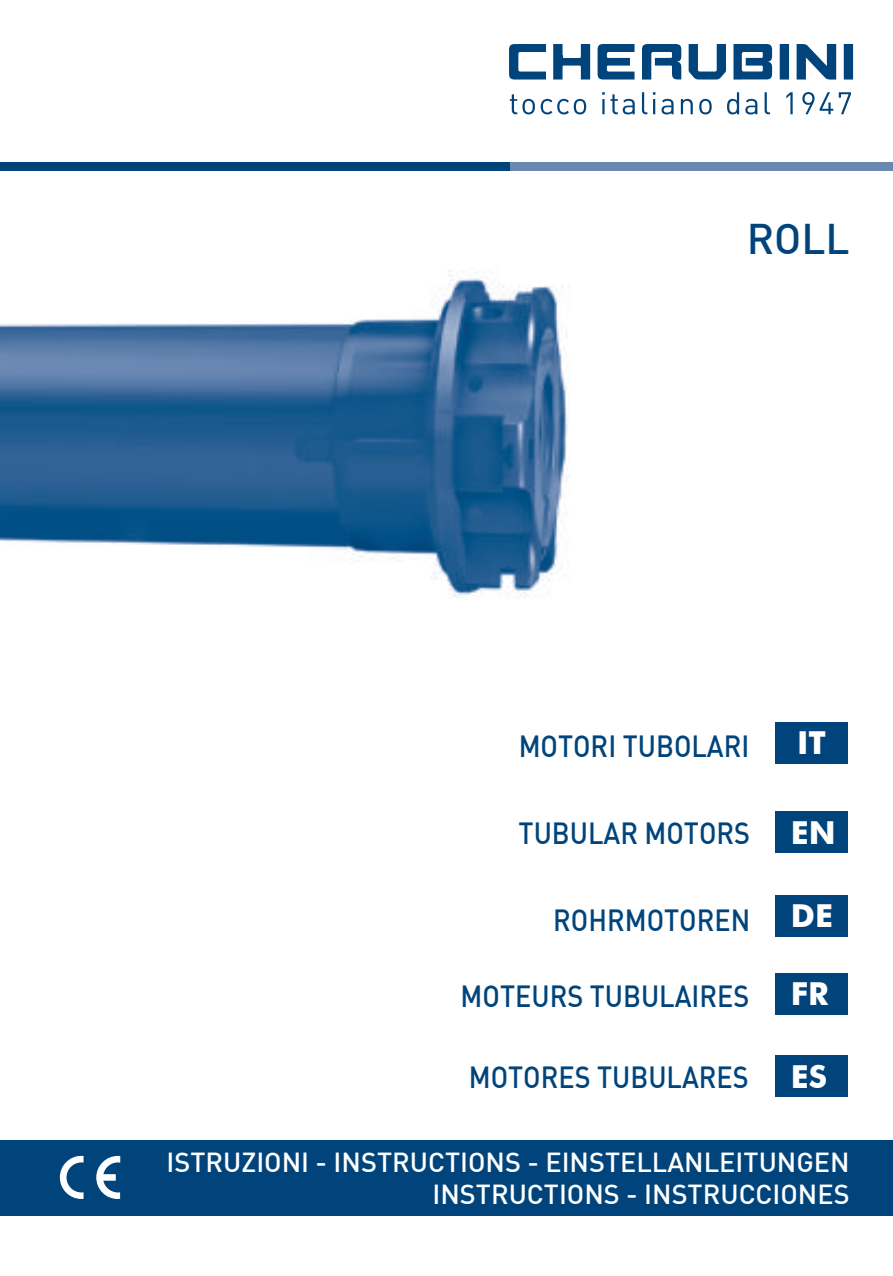
<style>
.page{position:relative;width:893px;height:1276px;background:#fff}
.page>*{position:absolute;margin:0;border:0;box-sizing:border-box;transform-origin:0 0}
.t1{font:500 42px "DIN";color:#00447b}
.t2{font:700 31.5px "Futura BT";color:#fff}
.t3{font:500 30px "DIN";color:#00447b;scale:.9 1}
.t4{font:500 27px/32.4px "DIN";color:#fff;text-align:right}
</style>
<div class="page">
<div style="left:0;top:1140px;width:893px;height:75px;background:#00447b"></div>
<div style="left:390px;top:162px;width:503px;height:9px;background:#6988b2"></div>
<svg style="left:96px;top:1156px;width:24px;height:43px"></svg>
<svg style="left:60px;top:1155px;width:24px;height:44px"></svg>
<svg style="left:510px;top:94px;width:25px;height:20px"></svg>
<svg style="left:541px;top:99px;width:45px;height:15px"></svg>
<svg style="left:602px;top:92px;width:33px;height:22px"></svg>
<svg style="left:642px;top:92px;width:5px;height:22px"></svg>
<svg style="left:653px;top:92px;width:2px;height:22px"></svg>
<svg style="left:661px;top:99px;width:13px;height:15px"></svg>
<svg style="left:681px;top:99px;width:12px;height:15px"></svg>
<svg style="left:699px;top:99px;width:13px;height:15px"></svg>
<svg style="left:727px;top:92px;width:12px;height:22px"></svg>
<svg style="left:745px;top:99px;width:12px;height:15px"></svg>
<svg style="left:765px;top:92px;width:5px;height:22px"></svg>
<svg style="left:786px;top:92px;width:7px;height:22px"></svg>
<svg style="left:802px;top:92px;width:12px;height:22px"></svg>
<svg style="left:820px;top:92px;width:13px;height:22px"></svg>
<svg style="left:839px;top:92px;width:12px;height:22px"></svg>
<div style="left:844px;top:44px;width:9px;height:36px;background:#00447b"></div>
<div style="left:780px;top:44px;width:9px;height:36px;background:#00447b"></div>
<svg style="left:509px;top:44px;width:37px;height:36px"></svg>
<svg style="left:553px;top:44px;width:37px;height:36px"></svg>
<svg style="left:598px;top:44px;width:37px;height:36px"></svg>
<svg style="left:689px;top:44px;width:37px;height:36px"></svg>
<svg style="left:733px;top:44px;width:39px;height:36px"></svg>
<svg style="left:797px;top:44px;width:39px;height:36px"></svg>
<svg style="left:642px;top:44px;width:39px;height:36px"></svg>
<div style="left:0;top:162px;width:510px;height:9px;background:#00447b"></div>
<div style="left:775px;top:811px;width:73px;height:42px;background:#00447b"></div>
<div style="left:775px;top:895px;width:73px;height:41px;background:#00447b"></div>
<div style="left:775px;top:973px;width:73px;height:41px;background:#00447b"></div>
<div style="left:775px;top:1055px;width:73px;height:42px;background:#00447b"></div>
<div style="left:775px;top:722px;width:73px;height:42px;background:#00447b"></div>
<img style="left:0;top:270px;width:569px;height:329px">
<h1 class="t1" style="left:747px;top:215px;width:104px">ROLL</h1>
<p class="t3" style="left:519px;top:729px;width:258px">MOTORI TUBOLARI</p>
<p class="t2" style="left:797px;top:731px;width:30px">IT</p>
<p class="t3" style="left:519px;top:816px;width:259px">TUBULAR MOTORS</p>
<p class="t2" style="left:791px;top:820px;width:46px">EN</p>
<p class="t3" style="left:553px;top:903px;width:220px">ROHRMOTOREN</p>
<p class="t2" style="left:791px;top:904px;width:44px">DE</p>
<p class="t3" style="left:461px;top:978px;width:322px">MOTEURS TUBULAIRES</p>
<p class="t2" style="left:791px;top:982px;width:39px">FR</p>
<p class="t3" style="left:469px;top:1060px;width:313px">MOTORES TUBULARES</p>
<p class="t2" style="left:791px;top:1064px;width:38px">ES</p>
<p class="t4" style="left:167px;top:1146px;width:685px">ISTRUZIONI - INSTRUCTIONS - EINSTELLANLEITUNGEN<br>INSTRUCTIONS - INSTRUCCIONES</p>
</div>
